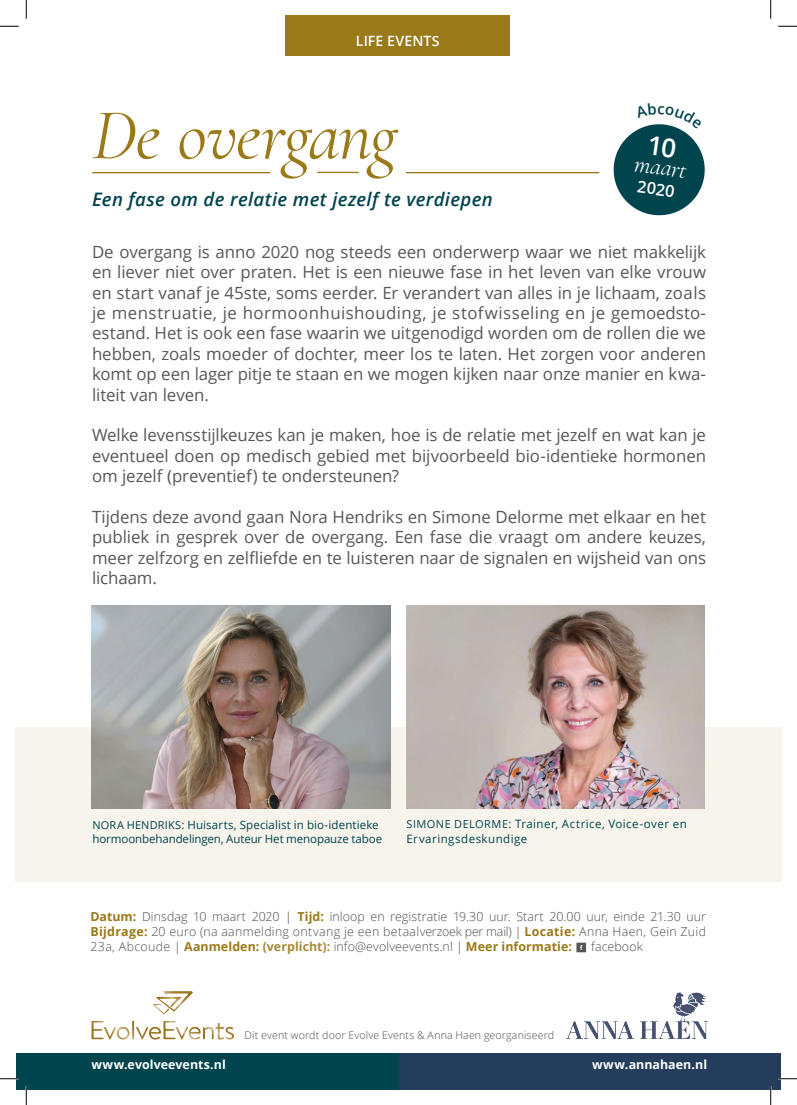
<style>
.page{position:relative;width:797px;height:1105px;background:#fff}
.page>*{position:absolute;margin:0;border:0;box-sizing:border-box;transform-origin:0 0}
.t1{font:italic 72.62px "Cormorant Garamond";letter-spacing:-.02em;color:#9a7918}
.t2{font:italic 24.12px "Cormorant Garamond";color:#fff}
.t3{font:italic 600 18.62px "Open Sans";letter-spacing:.015em;color:#00444d}
.t4{font:16.88px/20.4px "Open Sans";letter-spacing:-.005em;color:#575756;text-align:justify}
.t5{font:600 16.5px "Open Sans";color:#fff}
.t6{font:600 14.12px "Open Sans";letter-spacing:.005em;color:#fff}
.t7{font:300 12.38px/14.9px "Open Sans";letter-spacing:.01em;color:#4b4b4a;text-align:justify}
.t8{font:700 12.38px "Open Sans";letter-spacing:.005em;color:#fff}
.t9{font:11.5px/13.9px "Open Sans";letter-spacing:.01em;color:#00444d}
.t10{font:11.5px/14.9px "Open Sans";letter-spacing:.04em;color:#00444d}
.t11{font:300 10.62px "Open Sans";letter-spacing:.015em;color:#4b4b4a}
.s1{font-size:11px}
.s2{font-weight:700;color:#9a7918}
.s3{font-weight:700;color:#a88a36}
</style>
<div class="page">
<div style="left:285px;top:16px;width:225px;height:40px;background:#9a7918"></div>
<div style="left:398px;top:1053px;width:383px;height:36px;background:#253d5d"></div>
<div style="left:16px;top:1053px;width:382px;height:36px;background:#00444d"></div>
<img style="left:91px;top:991px;width:144px;height:49px">
<img style="left:566px;top:992px;width:141px;height:47px">
<div style="left:16px;top:727px;width:765px;height:155px;background:#f7f4ec"></div>
<hr style="left:93px;top:172px;width:177px;height:1px;background:#9a7918">
<hr style="left:318px;top:172px;width:40px;height:1px;background:#9a7918">
<hr style="left:406px;top:172px;width:192px;height:1px;background:#9a7918">
<img style="left:92px;top:605px;width:299px;height:204px">
<img style="left:406px;top:605px;width:298px;height:204px">
<svg style="left:576px;top:943px;width:10px;height:9px"></svg>
<svg style="left:0;top:25px;width:19px;height:2px"></svg>
<svg style="left:778px;top:25px;width:19px;height:2px"></svg>
<svg style="left:0;top:1078px;width:19px;height:1px"></svg>
<svg style="left:778px;top:1078px;width:19px;height:1px"></svg>
<svg style="left:25px;top:0;width:2px;height:19px"></svg>
<svg style="left:25px;top:1086px;width:2px;height:19px"></svg>
<svg style="left:770px;top:0;width:1px;height:19px"></svg>
<svg style="left:770px;top:1086px;width:1px;height:19px"></svg>
<svg style="left:613px;top:124px;width:92px;height:92px"></svg>
<p class="t6" style="left:356px;top:31px;width:85px">LIFE EVENTS</p>
<p class="t1" style="left:92px;top:93px;width:307px">De overgang</p>
<p class="t3" style="left:92px;top:186px;width:402px">Een fase om de relatie met jezelf te verdiepen</p>
<p class="t4" style="left:92px;top:241px;width:615px">De overgang is anno 2020 nog steeds een onderwerp waar we niet makkelijk en liever niet over praten. Het is een nieuwe fase in het leven van elke vrouw en start vanaf je 45ste, soms eerder. Er verandert van alles in je lichaam, zoals je menstruatie, je hormoonhuishouding, je stofwisseling en je gemoedsto&shy;estand. Het is ook een fase waarin we uitgenodigd worden om de rollen die we hebben, zoals moeder of dochter, meer los te laten. Het zorgen voor anderen komt op een lager pitje te staan en we mogen kijken naar onze manier en kwa&shy;liteit van leven.</p>
<p class="t4" style="left:92px;top:424px;width:615px">Welke levensstijlkeuzes kan je maken, hoe is de relatie met jezelf en wat kan je eventueel doen op medisch gebied met bijvoorbeeld bio-identieke hormonen om jezelf (preventief) te ondersteunen?</p>
<p class="t4" style="left:92px;top:506px;width:615px">Tijdens deze avond gaan Nora Hendriks en Simone Delorme met elkaar en het publiek in gesprek over de overgang. Een fase die vraagt om andere keuzes, meer zelfzorg en zelfliefde en te luisteren naar de signalen en wijsheid van ons lichaam.</p>
<p class="t2" style="left:636px;top:149px;width:54px;rotate:8deg">maart</p>
<p class="t5" style="left:639px;top:175px;width:39px;rotate:8deg">2020</p>
<p class="t9" style="left:92px;top:817px;width:291px"><span class="s1">NORA HENDRIKS</span>: Huisarts, Specialist in bio-identieke hormoonbehandelingen, Auteur Het menopauze taboe</p>
<p class="t10" style="left:406px;top:816px;width:282px"><span class="s1">SIMONE DELORME</span>: Trainer, Actrice, Voice-over en<br>Ervaringsdeskundige</p>
<p class="t7" style="left:90px;top:909px;width:617px"><span class="s2">Datum:</span> Dinsdag 10 maart 2020 | <span class="s2">Tijd:</span> inloop en registratie 19.30 uur. Start 20.00 uur, einde 21.30 uur <span class="s2">Bijdrage:</span> 20 euro (na aanmelding ontvang je een betaalverzoek per mail) | <span class="s2">Locatie:</span> Anna Haen, Gein Zuid 23a, Abcoude | <span class="s2">Aanmelden:</span> <span class="s3">(verplicht):</span> info@evolveevents.nl | <span class="s2">Meer informatie:</span></p>
<p class="t7" style="left:591px;top:939px;width:53px">facebook</p>
<p class="t11" style="left:244px;top:1028px;width:311px">Dit event wordt door Evolve Events &amp; Anna Haen georganiseerd</p>
<p class="t8" style="left:91px;top:1056px;width:136px">www.evolveevents.nl</p>
<p class="t8" style="left:592px;top:1056px;width:117px">www.annahaen.nl</p>
</div>
